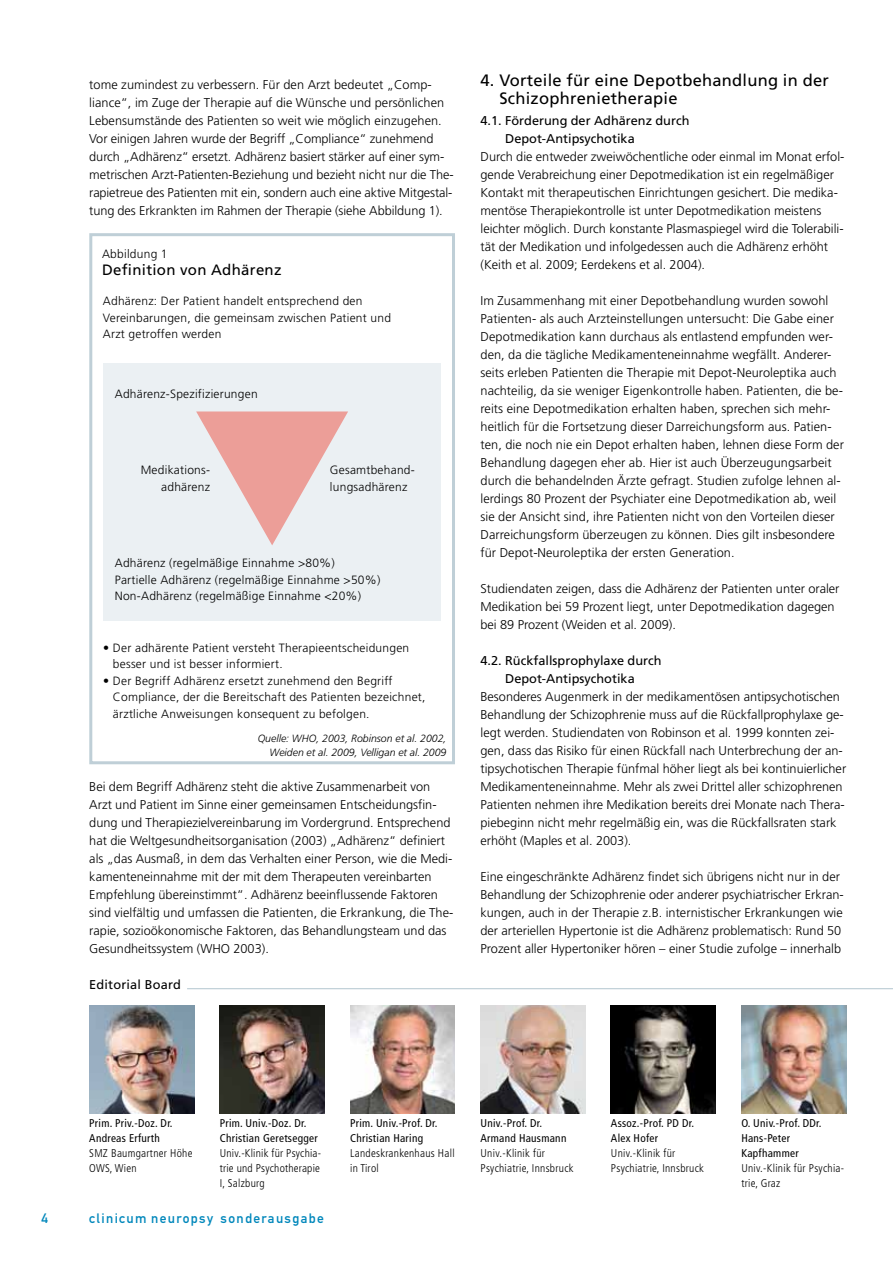
<style>
.page{position:relative;width:893px;height:1263px;background:#fff}
.page>*{position:absolute;margin:0;border:0;box-sizing:border-box;transform-origin:0 0}
.t1{font:16.5px/18px "Frutiger LT Std";letter-spacing:.015em;color:#000}
.t2{font:15px "Frutiger LT Std";letter-spacing:.02em;color:#000}
.t3{font:13.5px "DIN Mittelschrift Std";letter-spacing:.1em;color:#0087bb}
.t4{font:300 12.75px/18px "Frutiger LT Std";color:#000}
.t5{font:12.75px/18px "Frutiger LT Std";color:#000}
.t6{font:300 12px/16.5px "Frutiger LT Std";letter-spacing:.02em;color:#000}
.t7{font:300 condensed 11.25px/15px "Frutiger LT Std";letter-spacing:.025em;color:#000}
.t8{font:condensed 11.25px/15px "Frutiger LT Std";letter-spacing:.025em;color:#000}
.t9{font:italic 300 10.5px/13.5px "Frutiger LT Std";color:#000;text-align:right}
.s1{font-family:"Helvetica Neue LT Pro";font-weight:400;font-stretch:condensed}
</style>
<div class="page">
<hr style="left:187px;top:988px;width:706px;height:1px;background:#bfcfd7">
<img style="left:220px;top:1005px;width:105px;height:108px">
<img style="left:89px;top:1005px;width:105px;height:108px">
<div style="left:89px;top:233px;width:366px;height:531px;border:3px solid #bfcfd7"></div>
<div style="left:104px;top:363px;width:337px;height:258px;background:#ebf0f3"></div>
<svg style="left:196px;top:411px;width:152px;height:134px"></svg>
<img style="left:350px;top:1005px;width:105px;height:108px">
<img style="left:480px;top:1005px;width:105px;height:108px">
<img style="left:611px;top:1005px;width:105px;height:108px">
<img style="left:741px;top:1005px;width:105px;height:108px">
<p class="t4" style="left:89px;top:76px;width:366px">tome zumindest zu verbessern. Für den Arzt bedeutet „Comp&shy;liance“, im Zuge der Therapie auf die Wünsche und persönlichen Lebensumstände des Patienten so weit wie möglich einzugehen.<br>Vor einigen Jahren wurde der Begriff „Compliance“ zunehmend durch „Adhärenz“ ersetzt. Adhärenz basiert stärker auf einer sym&shy;metrischen Arzt-Patienten-Beziehung und bezieht nicht nur die The&shy;rapietreue des Patienten mit ein, sondern auch eine aktive Mitgestal&shy;tung des Erkrankten im Rahmen der Therapie (siehe Abbildung 1).</p>
<p class="t6" style="left:102px;top:246px;width:67px">Abbildung 1</p>
<p class="t2" style="left:102px;top:260px;width:181px">Definition von Adhärenz</p>
<p class="t6" style="left:103px;top:293px;width:290px">Adhärenz: Der Patient handelt entsprechend den<br>Vereinbarungen, die gemeinsam zwischen Patient und<br>Arzt getroffen werden</p>
<p class="t6" style="left:115px;top:386px;width:144px">Adhärenz-Spezifizierungen</p>
<p class="t6" style="left:141px;top:462px;width:71px;text-align:right">Medikations&shy;adhärenz</p>
<p class="t6" style="left:330px;top:462px;width:86px">Gesamtbehand&shy;lungsadhärenz</p>
<p class="t6" style="left:115px;top:555px;width:267px">Adhärenz (regelmäßige Einnahme &gt;80%)<br>Partielle Adhärenz (regelmäßige Einnahme &gt;50%)<br>Non-Adhärenz (regelmäßige Einnahme &lt;20%)</p>
<p class="t6" style="left:113px;top:639px;width:298px;text-indent:-10px"><span class="s1">•</span> Der adhärente Patient versteht Therapieentscheidungen besser und ist besser informiert.</p>
<p class="t6" style="left:113px;top:672px;width:314px;text-indent:-10px"><span class="s1">•</span> Der Begriff Adhärenz ersetzt zunehmend den Begriff<br>Compliance, der die Bereitschaft des Patienten bezeichnet, ärztliche Anweisungen konsequent zu befolgen.</p>
<p class="t9" style="left:258px;top:732px;width:190px">Quelle: WHO, 2003, Robinson et al. 2002,<br>Weiden et al. 2009, Velligan et al. 2009</p>
<p class="t4" style="left:89px;top:778px;width:365px">Bei dem Begriff Adhärenz steht die aktive Zusammenarbeit von Arzt und Patient im Sinne einer gemeinsamen Entscheidungsfin&shy;dung und Therapiezielvereinbarung im Vordergrund. Entsprechend hat die Weltgesundheitsorganisation (2003) „Adhärenz“ definiert als „das Ausmaß, in dem das Verhalten einer Person, wie die Medi&shy;kamenteneinnahme mit der mit dem Therapeuten vereinbarten Empfehlung übereinstimmt“. Adhärenz beeinflussende Faktoren sind vielfältig und umfassen die Patienten, die Erkrankung, die The&shy;rapie, sozioökonomische Faktoren, das Behandlungsteam und das Gesundheitssystem (WHO 2003).</p>
<p class="t5" style="left:89px;top:976px;width:93px">Editorial Board</p>
<p class="t1" style="left:499px;top:71px;width:331px;text-indent:-19px">4. Vorteile für eine Depotbehandlung in der<br>Schizophrenietherapie</p>
<p class="t5" style="left:505px;top:112px;width:186px;text-indent:-25px">4.1. Förderung der Adhärenz durch<br>Depot-Antipsychotika</p>
<p class="t4" style="left:480px;top:148px;width:365px">Durch die entweder zweiwöchentliche oder einmal im Monat erfol&shy;gende Verabreichung einer Depotmedikation ist ein regelmäßiger Kontakt mit therapeutischen Einrichtungen gesichert. Die medika&shy;mentöse Therapiekontrolle ist unter Depotmedikation meistens leichter möglich. Durch konstante Plasmaspiegel wird die Tolerabili&shy;tät der Medikation und infolgedessen auch die Adhärenz erhöht (Keith et al. 2009; Eerdekens et al. 2004).</p>
<p class="t4" style="left:480px;top:292px;width:365px">Im Zusammenhang mit einer Depotbehandlung wurden sowohl Patienten- als auch Arzteinstellungen untersucht: Die Gabe einer Depotmedikation kann durchaus als entlastend empfunden wer&shy;den, da die tägliche Medikamenteneinnahme wegfällt. Anderer&shy;seits erleben Patienten die Therapie mit Depot-Neuroleptika auch nachteilig, da sie weniger Eigenkontrolle haben. Patienten, die be&shy;reits eine Depotmedikation erhalten haben, sprechen sich mehr&shy;heitlich für die Fortsetzung dieser Darreichungsform aus. Patien&shy;ten, die noch nie ein Depot erhalten haben, lehnen diese Form der Behandlung dagegen eher ab. Hier ist auch Überzeugungsarbeit durch die behandelnden Ärzte gefragt. Studien zufolge lehnen al&shy;lerdings 80 Prozent der Psychiater eine Depotmedikation ab, weil sie der Ansicht sind, ihre Patienten nicht von den Vorteilen dieser Darreichungsform überzeugen zu können. Dies gilt insbesondere für Depot-Neuroleptika der ersten Generation.</p>
<p class="t4" style="left:480px;top:580px;width:360px">Studiendaten zeigen, dass die Adhärenz der Patienten unter oraler<br>Medikation bei 59 Prozent liegt, unter Depotmedikation dagegen bei 89 Prozent (Weiden et al. 2009).</p>
<p class="t5" style="left:480px;top:652px;width:183px;text-align:center">4.2. Rückfallsprophylaxe durch<br>Depot-Antipsychotika</p>
<p class="t4" style="left:480px;top:688px;width:367px">Besonderes Augenmerk in der medikamentösen antipsychotischen Behandlung der Schizophrenie muss auf die Rückfallprophylaxe ge&shy;legt werden. Studiendaten von Robinson et al. 1999 konnten zei&shy;gen, dass das Risiko für einen Rückfall nach Unterbrechung der an&shy;tipsychotischen Therapie fünfmal höher liegt als bei kontinuierlicher Medikamenteneinnahme. Mehr als zwei Drittel aller schizophrenen Patienten nehmen ihre Medikation bereits drei Monate nach Thera&shy;piebeginn nicht mehr regelmäßig ein, was die Rückfallsraten stark erhöht (Maples et al. 2003).</p>
<p class="t4" style="left:480px;top:868px;width:365px">Eine eingeschränkte Adhärenz findet sich übrigens nicht nur in der Behandlung der Schizophrenie oder anderer psychiatrischer Erkran&shy;kungen, auch in der Therapie z.B. internistischer Erkrankungen wie der arteriellen Hypertonie ist die Adhärenz problematisch: Rund 50<br>Prozent aller Hypertoniker hören – einer Studie zufolge – innerhalb</p>
<p class="t8" style="left:89px;top:1116px;width:85px">Prim. Priv.-Doz. Dr.<br>Andreas Erfurth</p>
<p class="t7" style="left:89px;top:1146px;width:105px">SMZ Baumgartner Höhe<br>OWS, Wien</p>
<p class="t8" style="left:220px;top:1116px;width:99px">Prim. Univ.-Doz. Dr.<br>Christian Geretsegger</p>
<p class="t7" style="left:220px;top:1146px;width:103px;text-align:justify">Univ.-Klinik für Psychia&shy;trie und Psychotherapie I, Salzburg</p>
<p class="t3" style="left:41px;top:1210px;width:8px">4</p>
<p class="t3" style="left:89px;top:1210px;width:236px">clinicum neuropsy sonderausgabe</p>
<p class="t8" style="left:350px;top:1116px;width:89px">Prim. Univ.-Prof. Dr.<br>Christian Haring</p>
<p class="t7" style="left:350px;top:1146px;width:106px">Landeskrankenhaus Hall in Tirol</p>
<p class="t8" style="left:480px;top:1116px;width:87px">Univ.-Prof. Dr.<br>Armand Hausmann</p>
<p class="t7" style="left:480px;top:1146px;width:95px">Univ.-Klinik für<br>Psychiatrie, Innsbruck</p>
<p class="t8" style="left:611px;top:1116px;width:85px">Assoz.-Prof. PD Dr.<br>Alex Hofer</p>
<p class="t7" style="left:611px;top:1146px;width:95px">Univ.-Klinik für<br>Psychiatrie, Innsbruck</p>
<p class="t8" style="left:741px;top:1116px;width:82px">O. Univ.-Prof. DDr.<br>Hans-Peter<br>Kapfhammer</p>
<p class="t7" style="left:741px;top:1161px;width:104px">Univ.-Klinik für Psychia&shy;trie, Graz</p>
</div>
